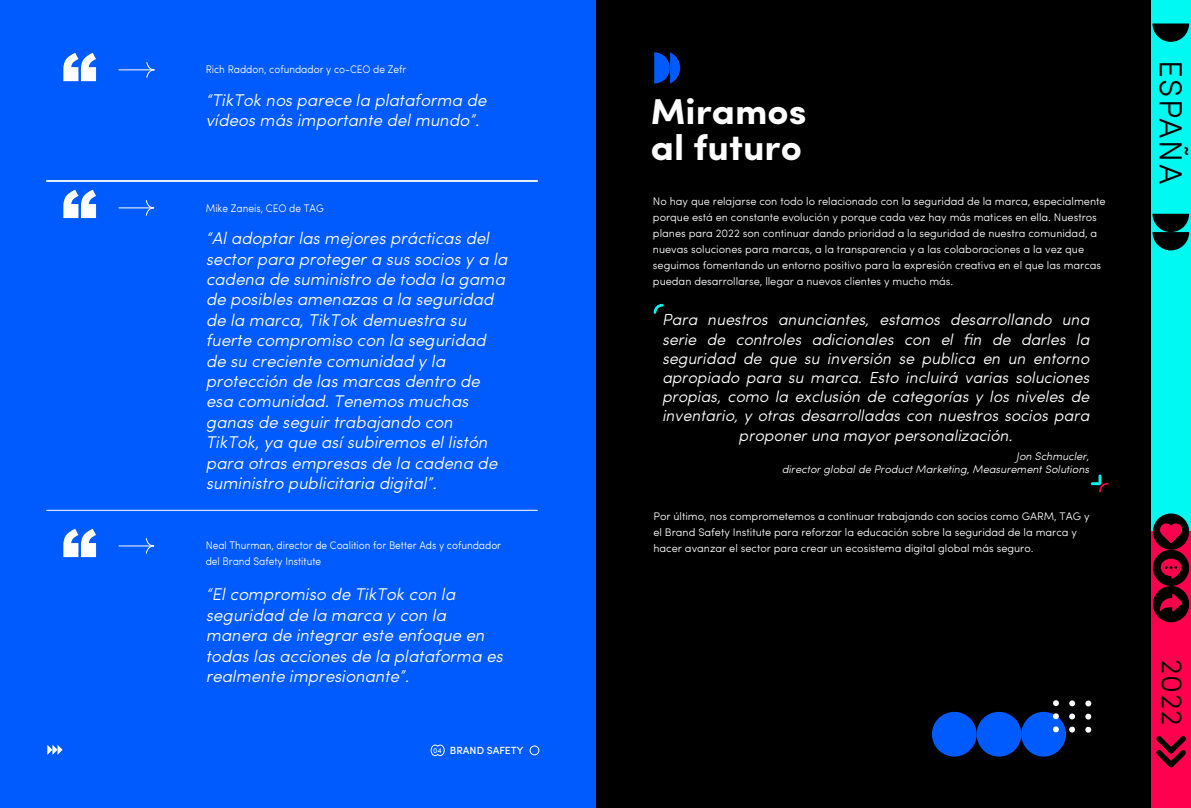
<style>
.page{position:relative;width:1191px;height:808px;background:#fff}
.page>*{position:absolute;margin:0;border:0;box-sizing:border-box;transform-origin:0 0}
.t1{font:700 36px/36px "Sofia Pro";color:#fff;scale:1.06 1}
.t2{font:300 32px "Sofia Pro";letter-spacing:.05em;color:#000}
.t3{font:300 29.4px "Sofia Pro";color:#000}
.t4{font:italic 300 17px/20.4px "Sofia Pro";color:#fff}
.t5{font:italic 300 16px/19.2px "Sofia Pro";color:#fff;text-align:center}
.t6{font:300 11px/16px "Sofia Pro";color:#fff}
.t7{font:300 11px/16px "Sofia Pro";color:#fff;scale:.93 1}
.t8{font:italic 300 11px/13.2px "Sofia Pro";color:#fff;text-align:right}
.t9{font:500 10.4px "Sofia Pro";color:#fff}
</style>
<div class="page">
<div style="left:592px;top:0;width:599px;height:808px;background:#000"></div>
<div style="left:0;top:0;width:595px;height:808px;background:#005bff"></div>
<svg style="left:47px;top:745px;width:16px;height:10px"></svg>
<div style="left:976px;top:712px;width:45px;height:44px;background:#005bff;border-radius:50%"></div>
<div style="left:932px;top:712px;width:44px;height:44px;background:#005bff;border-radius:50%"></div>
<div style="left:1021px;top:712px;width:45px;height:44px;background:#005bff;border-radius:50%"></div>
<svg style="left:1053px;top:700px;width:6px;height:6px"></svg>
<svg style="left:1069px;top:700px;width:6px;height:6px"></svg>
<svg style="left:1085px;top:700px;width:6px;height:7px"></svg>
<svg style="left:1053px;top:713px;width:5px;height:6px"></svg>
<svg style="left:1069px;top:713px;width:6px;height:6px"></svg>
<svg style="left:1085px;top:713px;width:6px;height:7px"></svg>
<svg style="left:1053px;top:726px;width:5px;height:6px"></svg>
<svg style="left:1069px;top:727px;width:6px;height:5px"></svg>
<svg style="left:1085px;top:726px;width:6px;height:7px"></svg>
<hr style="left:47px;top:181px;width:490px;height:1px;background:#fff">
<hr style="left:47px;top:510px;width:490px;height:1px;background:#fff">
<hr style="left:47px;top:180px;width:490px;height:1px;background:#fff">
<svg style="left:145px;top:200px;width:9px;height:16px"></svg>
<hr style="left:119px;top:207px;width:35px;height:1px;background:#fff">
<svg style="left:146px;top:62px;width:9px;height:16px"></svg>
<hr style="left:119px;top:69px;width:35px;height:1px;background:#fff">
<svg style="left:63px;top:529px;width:33px;height:28px"></svg>
<svg style="left:63px;top:53px;width:33px;height:28px"></svg>
<svg style="left:63px;top:190px;width:33px;height:28px"></svg>
<svg style="left:145px;top:538px;width:9px;height:16px"></svg>
<hr style="left:119px;top:545px;width:35px;height:1px;background:#fff">
<svg style="left:430px;top:744px;width:15px;height:12px"></svg>
<svg style="left:654px;top:52px;width:26px;height:32px"></svg>
<svg style="left:653px;top:304px;width:10px;height:10px"></svg>
<svg style="left:1090px;top:474px;width:18px;height:18px"></svg>
<div style="left:530px;top:746px;width:9px;height:9px;border:1px solid #fff;border-radius:50%"></div>
<div style="left:1151px;top:0;width:40px;height:545px;background:#00f9f0"></div>
<svg style="left:1152px;top:24px;width:37px;height:18px"></svg>
<svg style="left:1152px;top:214px;width:37px;height:36px"></svg>
<div style="left:1151px;top:531px;width:40px;height:277px;background:#ff004f"></div>
<svg style="left:1156px;top:736px;width:30px;height:32px"></svg>
<div style="left:1152px;top:513px;width:37px;height:37px;background:#000;border-radius:50%"></div>
<svg style="left:1160px;top:523px;width:22px;height:20px"></svg>
<div style="left:1152px;top:550px;width:37px;height:36px;background:#000;border-radius:50%"></div>
<svg style="left:1160px;top:559px;width:21px;height:20px"></svg>
<div style="left:1152px;top:586px;width:37px;height:36px;background:#000;border-radius:50%"></div>
<svg style="left:1159px;top:594px;width:23px;height:18px"></svg>
<p class="t7" style="left:206px;top:61px;width:217px">Rich Raddon, cofundador y co-CEO de Zefr</p>
<h3 class="t4" style="left:206px;top:89px;width:282px">“TikTok nos parece la plataforma de vídeos más importante del mundo”.</h3>
<p class="t7" style="left:206px;top:200px;width:128px">Mike Zaneis, CEO de TAG</p>
<p class="t4" style="left:206px;top:227px;width:303px">“Al adoptar las mejores prácticas del sector para proteger a sus socios y a la cadena de suministro de toda la gama de posibles amenazas a la seguridad de la marca, TikTok demuestra su fuerte compromiso con la seguridad de su creciente comunidad y la protección de las marcas dentro de esa comunidad. Tenemos muchas ganas de seguir trabajando con TikTok, ya que así subiremos el listón para otras empresas de la cadena de suministro publicitaria digital”.</p>
<p class="t7" style="left:206px;top:536px;width:319px">Neal Thurman, director de Coalition for Better Ads y cofundador del Brand Safety Institute</p>
<h3 class="t4" style="left:206px;top:583px;width:298px">“El compromiso de TikTok con la seguridad de la marca y con la manera de integrar este enfoque en todas las acciones de la plataforma es realmente impresionante”.</h3>
<p class="t9" style="left:433px;top:743px;width:92px"><sup>04</sup> BRAND SAFETY</p>
<h1 class="t1" style="left:651px;top:91px;width:148px">Miramos al futuro</h1>
<p class="t6" style="left:653px;top:192px;width:454px">No hay que relajarse con todo lo relacionado con la seguridad de la marca, especialmente porque está en constante evolución y porque cada vez hay más matices en ella. Nuestros planes para 2022 son continuar dando prioridad a la seguridad de nuestra comunidad, a nuevas soluciones para marcas, a la transparencia y a las colaboraciones a la vez que seguimos fomentando un entorno positivo para la expresión creativa en el que las marcas puedan desarrollarse, llegar a nuevos clientes y mucho más.</p>
<p class="t5" style="left:662px;top:309px;width:429px">Para nuestros anunciantes, estamos desarrollando una serie de controles adicionales con el fin de darles la seguridad de que su inversión se publica en un entorno apropiado para su marca. Esto incluirá varias soluciones propias, como la exclusión de categorías y los niveles de inventario, y otras desarrolladas con nuestros socios para proponer una mayor personalización.</p>
<p class="t8" style="left:781px;top:449px;width:309px">Jon Schmucler,<br>director global de Product Marketing, Measurement Solutions</p>
<p class="t6" style="left:653px;top:507px;width:437px">Por último, nos comprometemos a continuar trabajando con socios como GARM, TAG y el Brand Safety Institute para reforzar la educación sobre la seguridad de la marca y hacer avanzar el sector para crear un ecosistema digital global más seguro.</p>
<h2 class="t2" style="left:1194px;top:60px;width:126px;rotate:90deg">ESPAÑA</h2>
<h3 class="t3" style="left:1193px;top:659px;width:68px;rotate:90deg">2022</h3>
</div>
